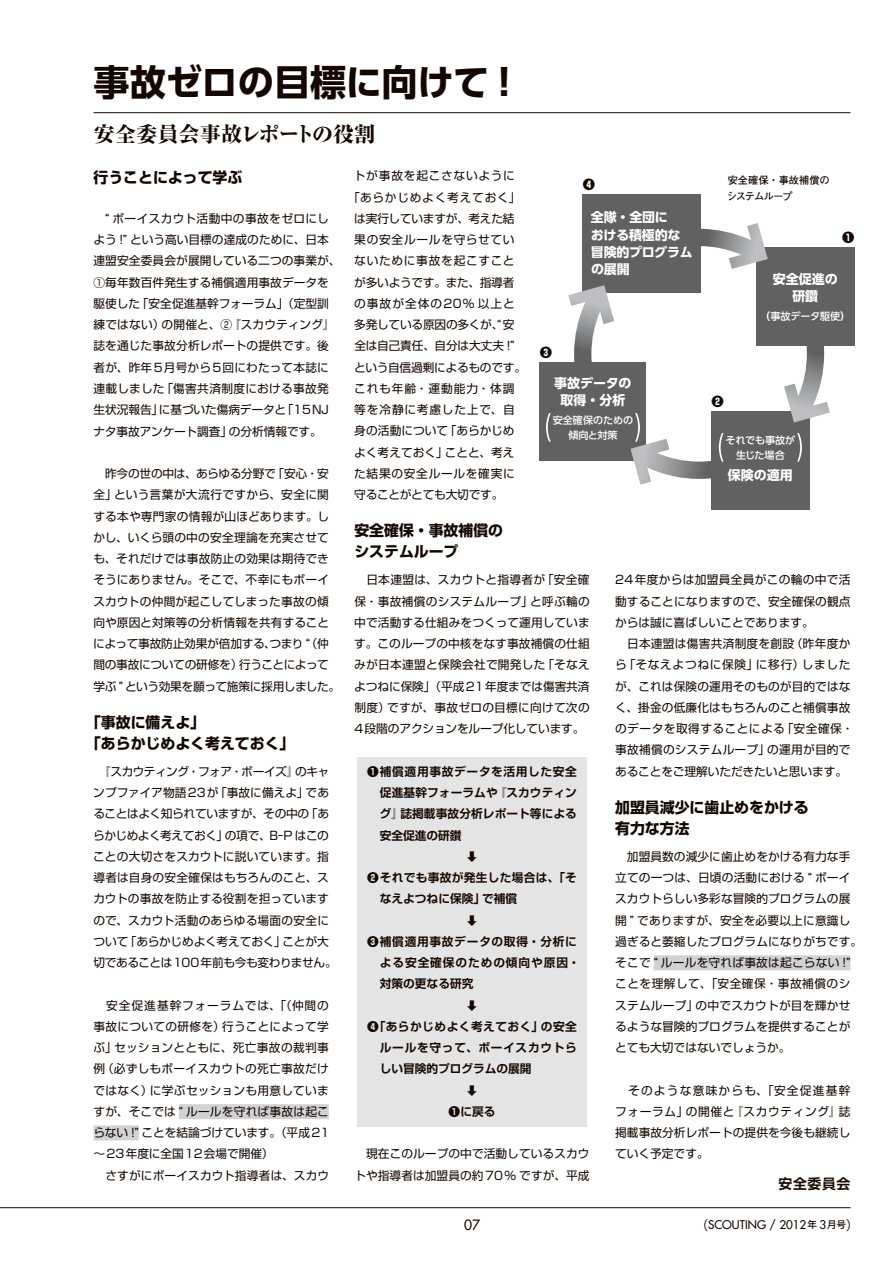
<style>
.page{position:relative;width:893px;height:1263px;background:#fff}
.page>*{position:absolute;margin:0;border:0;box-sizing:border-box;transform-origin:0 0}
.t1{font:700 36.15px "UD Shin Go Pro";letter-spacing:-.005em;color:#140700}
.t2{font:800 21.3px "Ryumin Pro";color:#140700}
.t3{font:700 14.85px/21.3px "Shin Go Pro";color:#140700}
.t4{font:700 13.8px "Shin Go Pro De";letter-spacing:.05em;color:#140700}
.t5{font:13.8px "Futura";color:#140700}
.t6{font:700 12.9px/17.2px "UD Shin Go Pro";letter-spacing:-.01em;color:#fff;text-align:center}
.t7{font:800 12.3px "Shin Go Pro";color:#140700}
.t8{font:11.7px/21.3px "Shin Go Pro";letter-spacing:.01em;color:#140700}
.t9{font:700 11.7px/21.3px "Shin Go Pro De";letter-spacing:.025em;color:#140700;text-align:justify}
.t10{font:11.7px "Shin Go Pro";letter-spacing:-.02em;color:#140700}
.t11{font:700 11.7px/21.3px "Shin Go Pro De";letter-spacing:.06em;color:#140700}
.t12{font:11.7px "Shin Go Pro";letter-spacing:.06em;color:#140700}
.t13{font:11.7px "Shin Go Pro";letter-spacing:.065em;color:#140700}
.t14{font:11.7px "Futura";color:#140700}
.t15{font:11.7px "Shin Go Pro";letter-spacing:-.01em;color:#140700}
.t16{font:11.7px "Shin Go Pro";letter-spacing:.085em;color:#140700}
.t17{font:11.7px "Shin Go Pro";letter-spacing:.08em;color:#140700}
.t18{font:11.7px "Shin Go Pro";letter-spacing:.07em;color:#140700}
.t19{font:700 11.7px "Shin Go Pro De";letter-spacing:-.005em;color:#140700}
.t20{font:700 10.2px/15.9px "Futo Go B101 Pro";letter-spacing:-.02em;color:#140700}
.t21{font:500 10.05px/14.4px "UD Shin Go Pro";letter-spacing:-.005em;color:#fff;text-align:center}
.s1{font-family:"Shin Go Pro";font-weight:800}
.s2{font-weight:700}
.s3{font-family:"Koz Go Pro";font-weight:500;font-size:12.75px}
.s4{font-family:"Koz Go Pro";font-weight:500;font-size:9.6px}
</style>
<div class="page">
<div style="left:357px;top:757px;width:230px;height:370px;background:#e4e4e4"></div>
<div style="left:179px;top:1104px;width:150px;height:15px;background:#d2d2d4"></div>
<div style="left:94px;top:1125px;width:45px;height:15px;background:#d2d2d4"></div>
<div style="left:654px;top:955px;width:196px;height:15px;background:#d2d2d4"></div>
<hr style="left:94px;top:112px;width:756px;height:1px;background:#140700">
<div style="left:711px;top:411px;width:98px;height:98px;background:#616161"></div>
<div style="left:756px;top:248px;width:98px;height:98px;background:#616161"></div>
<div style="left:583px;top:195px;width:118px;height:98px;background:#616161"></div>
<div style="left:540px;top:362px;width:106px;height:98px;background:#616161"></div>
<svg style="left:701px;top:223px;width:67px;height:46px"></svg>
<svg style="left:784px;top:346px;width:46px;height:76px"></svg>
<svg style="left:568px;top:285px;width:46px;height:77px"></svg>
<svg style="left:546px;top:413px;width:5px;height:29px"></svg>
<svg style="left:630px;top:413px;width:94px;height:72px"></svg>
<svg style="left:797px;top:433px;width:5px;height:29px"></svg>
<hr style="left:0;top:1207px;width:850px;height:1px;background:#140700">
<h1 class="t1" style="left:94px;top:52px;width:418px">事故ゼロの目標に向けて !</h1>
<h2 class="t2" style="left:94px;top:117px;width:283px">安全委員会事故レポートの役割</h2>
<p class="t3" style="left:94px;top:165px;width:150px">行うことによって学ぶ</p>
<p class="t8" style="left:93px;top:206px;width:248px">　“ ボーイスカウト活動中の事故をゼロにしよう !” という高い目標の達成のために、日本連盟安全委員会が展開している二つの事業が、<br>①毎年数百件発生する補償適用事故データを駆使した「安全促進基幹フォーラム」（定型訓練ではない）の開催と、②『スカウティング』誌を通じた事故分析レポートの提供です。後者が、昨年5月号から5回にわたって本誌に連載しました「傷害共済制度における事故発生状況報告」に基づいた傷病データと「15NJナタ事故アンケート調査」の分析情報です。</p>
<p class="t8" style="left:93px;top:461px;width:249px">　昨今の世の中は、あらゆる分野で「安心・安全」という言葉が大流行ですから、安全に関する本や専門家の情報が山ほどあります。しかし、いくら頭の中の安全理論を充実させても、それだけでは事故防止の効果は期待できそうにありません。そこで、不幸にもボーイスカウトの仲間が起こしてしまった事故の傾向や原因と対策等の分析情報を共有することによって事故防止効果が倍加する、つまり “（仲間の事故についての研修を）行うことによって学ぶ ” という効果を願って施策に採用しました。</p>
<p class="t3" style="left:94px;top:710px;width:202px">｢事故に備えよ」<br>｢あらかじめよく考えておく」</p>
<p class="t8" style="left:93px;top:759px;width:245px">　『スカウティング・フォア・ボーイズ』のキャンプファイア物語23が「事故に備えよ」であることはよく知られていますが、その中の「あらかじめよく考えておく」の項で、B-P はこのことの大切さをスカウトに説いています。指導者は自身の安全確保はもちろんのこと、スカウトの事故を防止する役割を担っていますので、スカウト活動のあらゆる場面の安全について「あらかじめよく考えておく」ことが大切であることは100年前も今も変わりません。</p>
<p class="t8" style="left:93px;top:993px;width:237px">　安全促進基幹フォーラムでは、「（仲間の事故についての研修を）行うことによって学ぶ」セッションとともに、死亡事故の裁判事例（必ずしもボーイスカウトの死亡事故だけではなく）に学ぶセッションも用意していますが、そこでは “ ルールを守れば事故は起こらない !” ことを結論づけています。（平成21～23年度に全国12会場で開催）<br>　さすがにボーイスカウト指導者は、スカウ</p>
<p class="t13" style="left:354px;top:166px;width:162px">トが事故を起こさないように</p>
<p class="t13" style="left:348px;top:188px;width:174px">「あらかじめよく考えておく」</p>
<p class="t10" style="left:354px;top:209px;width:162px">は実行していますが、考えた結</p>
<p class="t12" style="left:354px;top:230px;width:162px">果の安全ルールを守らせてい</p>
<p class="t12" style="left:354px;top:251px;width:162px">ないために事故を起こすこと</p>
<p class="t10" style="left:354px;top:273px;width:162px">が多いようです。また、指導者</p>
<p class="t16" style="left:354px;top:294px;width:162px">の事故が全体の20% 以上と</p>
<p class="t10" style="left:354px;top:315px;width:162px">多発している原因の多くが、“安</p>
<p class="t15" style="left:354px;top:336px;width:162px">全は自己責任、自分は大丈夫 !”</p>
<p class="t10" style="left:354px;top:358px;width:173px">という自信過剰によるものです。</p>
<p class="t17" style="left:354px;top:379px;width:162px">これも年齢・運動能力・体調</p>
<p class="t18" style="left:354px;top:400px;width:162px">等を冷静に考慮した上で、自</p>
<p class="t8" style="left:354px;top:419px;width:162px">身の活動について「あらかじめ</p>
<p class="t8" style="left:354px;top:440px;width:162px">よく考えておく」ことと、考え</p>
<p class="t12" style="left:354px;top:464px;width:162px">た結果の安全ルールを確実に</p>
<p class="t10" style="left:354px;top:485px;width:151px">守ることがとても大切です。</p>
<p class="t3" style="left:354px;top:518px;width:150px">安全確保・事故補償のシステムループ</p>
<p class="t8" style="left:354px;top:568px;width:237px;text-align:justify">　日本連盟は、スカウトと指導者が「安全確保・事故補償のシステムループ」と呼ぶ輪の中で活動する仕組みをつくって運用しています。このループの中核をなす事故補償の仕組みが日本連盟と保険会社で開発した「そなえよつねに保険」（平成21年度までは傷害共済制度）ですが、事故ゼロの目標に向けて次の4段階のアクションをループ化しています。</p>
<p class="t9" style="left:380px;top:759px;width:199px;text-indent:-13px"><span class="s1">❶</span> 補償適用事故データを活用した安全促進基幹フォーラムや『スカウティング』誌掲載事故分析レポート等による安全促進の研鑚</p>
<p class="t8" style="left:466px;top:844px;width:13px">➡</p>
<p class="t9" style="left:380px;top:865px;width:198px;text-indent:-13px"><span class="s1">❷</span> それでも事故が発生した場合は、「そなえよつねに保険」で補償</p>
<p class="t8" style="left:466px;top:908px;width:13px">➡</p>
<p class="t11" style="left:380px;top:929px;width:201px;text-indent:-13px"><span class="s1">❸</span> 補償適用事故データの取得・分析による安全確保のための傾向や原因・対策の更なる研究</p>
<p class="t8" style="left:466px;top:993px;width:13px">➡</p>
<p class="t9" style="left:367px;top:1014px;width:211px"><span class="s1">❹</span> ｢あらかじめよく考えておく」の安全</p>
<p class="t11" style="left:380px;top:1035px;width:199px">ルールを守って、ボーイスカウトら</p>
<p class="t19" style="left:380px;top:1059px;width:153px">しい冒険的プログラムの展開</p>
<p class="t9" style="left:466px;top:1078px;width:13px">➡</p>
<p class="t9" style="left:449px;top:1099px;width:48px"><span class="s1">❶</span>に戻る</p>
<p class="t8" style="left:354px;top:1142px;width:237px">　現在このループの中で活動しているスカウトや指導者は加盟員の約70% ですが、平成</p>
<p class="t20" style="left:727px;top:171px;width:104px">安全確保・事故補償のシステムループ</p>
<p class="t7" style="left:583px;top:175px;width:14px">❹</p>
<p class="t6" style="left:591px;top:208px;width:103px;text-align:left">全隊・全団に<br>おける積極的な冒険的プログラムの展開</p>
<p class="t7" style="left:842px;top:228px;width:14px">❶</p>
<p class="t6" style="left:773px;top:270px;width:66px">安全促進の研鑽</p>
<p class="t21" style="left:760px;top:309px;width:92px"><span class="s2">（</span>事故データ駆使<span class="s2">）</span></p>
<p class="t7" style="left:540px;top:342px;width:14px">❸</p>
<p class="t6" style="left:554px;top:374px;width:79px">事故データの取得・分析</p>
<p class="t21" style="left:553px;top:413px;width:82px">安全確保のための傾向と対策</p>
<p class="t7" style="left:711px;top:391px;width:14px">❷</p>
<p class="t21" style="left:725px;top:433px;width:71px">それでも事故が生じた場合</p>
<p class="t6" style="left:728px;top:466px;width:67px">保険の適用</p>
<p class="t8" style="left:615px;top:568px;width:240px">24年度からは加盟員全員がこの輪の中で活動することになりますので、安全確保の観点からは誠に喜ばしいことであります。<br>　日本連盟は傷害共済制度を創設（昨年度から「そなえよつねに保険」に移行）しましたが、これは保険の運用そのものが目的ではなく、掛金の低廉化はもちろんのこと補償事故のデータを取得することによる「安全確保・事故補償のシステムループ」の運用が目的であることをご理解いただきたいと思います。</p>
<p class="t3" style="left:615px;top:795px;width:195px">加盟員減少に歯止めをかける有力な方法</p>
<p class="t8" style="left:615px;top:844px;width:248px">　加盟員数の減少に歯止めをかける有力な手立ての一つは、日頃の活動における “ ボーイスカウトらしい多彩な冒険的プログラムの展開 ” でありますが、安全を必要以上に意識し過ぎると萎縮したプログラムになりがちです。そこで “ ルールを守れば事故は起こらない !”ことを理解して、「安全確保・事故補償のシステムループ」の中でスカウトが目を輝かせるような冒険的プログラムを提供することがとても大切ではないでしょうか。</p>
<p class="t8" style="left:615px;top:1078px;width:237px;text-align:justify">　そのような意味からも、「安全促進基幹フォーラム」の開催と『スカウティング』誌掲載事故分析レポートの提供を今後も継続していく予定です。　　　　</p>
<p class="t4" style="left:779px;top:1172px;width:73px">安全委員会</p>
<p class="t5" style="left:464px;top:1216px;width:17px">07</p>
<p class="t14" style="left:695px;top:1217px;width:165px"><span class="s3">（</span>SCOUTING / 2012<span class="s4">年</span> 3<span class="s4">月号</span><span class="s3">）</span></p>
</div>
